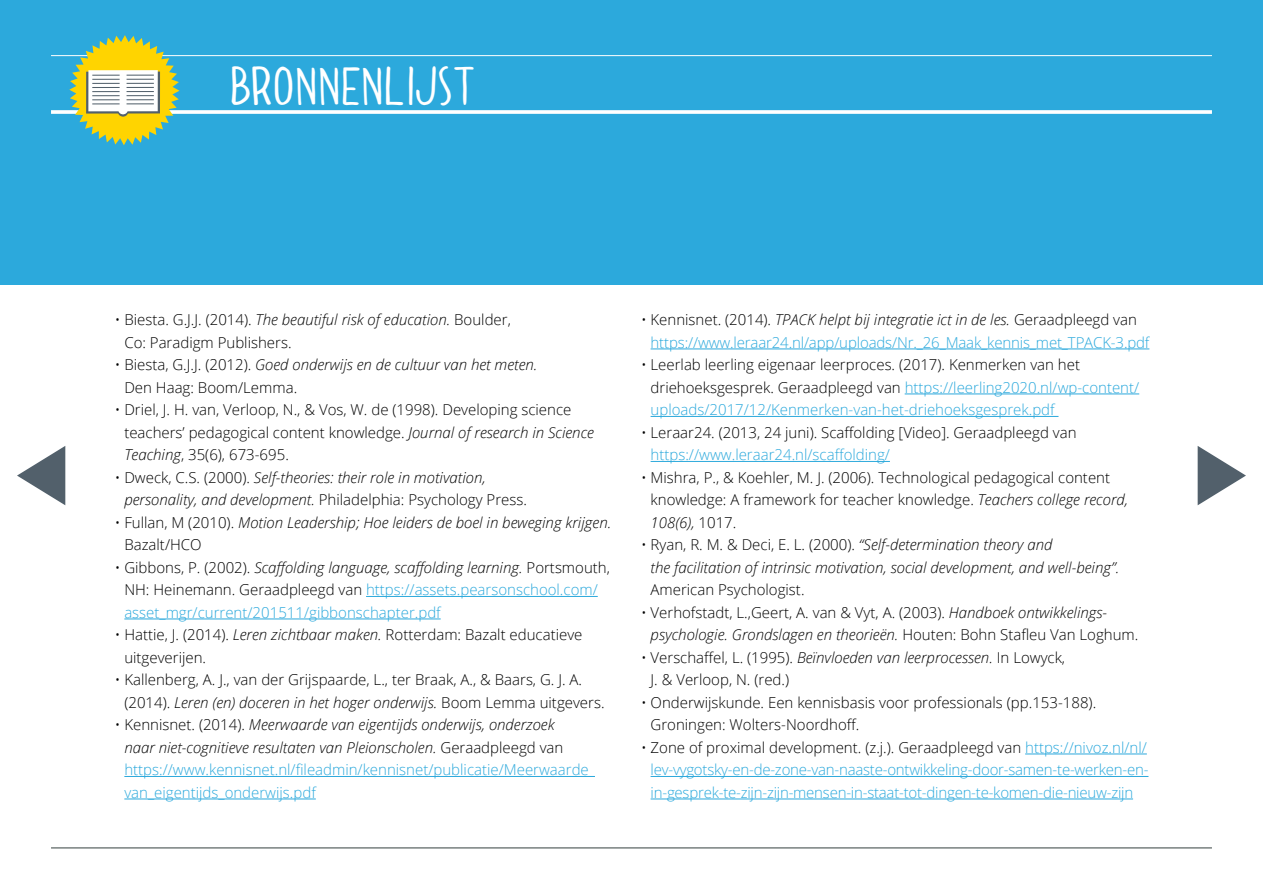
<style>
.page{position:relative;width:1263px;height:893px;background:#fff}
.page>*{position:absolute;margin:0;border:0;box-sizing:border-box;transform-origin:0 0}
.t1{font:44.25px "Dolce Caffe";color:#fff}
.t2{font:300 15px/22.5px "Open Sans";color:#000}
.t3{font:300 15px/22.5px "Open Sans";color:#2ca9dc}
.t4{font:italic 300 15px/22.5px "Open Sans";color:#000}
.s1{font-style:italic}
.s2{font-style:normal}
.s3{color:#000}
.s4{font-style:italic;color:#000}
.s5{color:#2ca9dc}
</style>
<div class="page">
<hr style="left:51px;top:847px;width:1161px;height:1px;background:#4b5654">
<svg style="left:1198px;top:446px;width:48px;height:59px"></svg>
<svg style="left:17px;top:446px;width:48px;height:59px"></svg>
<hr style="left:366px;top:596px;width:232px;height:1px;background:#2ca9dc">
<hr style="left:124px;top:619px;width:317px;height:1px;background:#2ca9dc">
<hr style="left:124px;top:776px;width:471px;height:1px;background:#2ca9dc">
<hr style="left:124px;top:799px;width:192px;height:1px;background:#2ca9dc">
<hr style="left:651px;top:349px;width:498px;height:1px;background:#2ca9dc">
<hr style="left:905px;top:394px;width:234px;height:1px;background:#2ca9dc">
<hr style="left:651px;top:416px;width:407px;height:1px;background:#2ca9dc">
<hr style="left:651px;top:461px;width:239px;height:1px;background:#2ca9dc">
<hr style="left:1025px;top:754px;width:122px;height:1px;background:#2ca9dc">
<hr style="left:651px;top:776px;width:497px;height:1px;background:#2ca9dc">
<hr style="left:651px;top:799px;width:482px;height:1px;background:#2ca9dc">
<div style="left:0;top:0;width:1263px;height:285px;background:#2ca9dc"></div>
<hr style="left:51px;top:55px;width:1161px;height:1px;background:#fff">
<svg style="left:51px;top:110px;width:1161px;height:4px;background:#edf7fb"></svg>
<svg style="left:69px;top:35px;width:110px;height:110px"></svg>
<h1 class="t1" style="left:230px;top:56px;width:249px">BRONNENLIJST</h1>
<p class="t2" style="left:124px;top:308px;width:388px;text-indent:-10px">• Biesta. G.J.J. (2014). <span class="s1">The beautiful risk of education.</span> Boulder,<br>Co: Paradigm Publishers.</p>
<p class="t2" style="left:124px;top:353px;width:415px;text-indent:-10px">• Biesta, G.J.J. (2012). <span class="s1">Goed onderwijs en de cultuur van het meten.<br></span>Den Haag: Boom/Lemma.</p>
<p class="t2" style="left:124px;top:398px;width:471px;text-indent:-10px">• Driel, J. H. van, Verloop, N., &amp; Vos, W. de (1998). Developing science teachers’ pedagogical content knowledge. <span class="s1">Journal of research in Science<br>Teaching</span>, 35(6), 673-695.</p>
<p class="t4" style="left:124px;top:466px;width:404px;text-indent:-10px"><span class="s2">• Dweck, C.S. (2000).</span> Self-theories: their role in motivation, personality, and development. <span class="s2">Philadelphia: Psychology Press.</span></p>
<p class="t4" style="left:124px;top:511px;width:488px;text-indent:-10px"><span class="s2">• Fullan, M (2010).</span> Motion Leadership; Hoe leiders de boel in beweging krijgen.<br><span class="s2">Bazalt/HCO</span></p>
<p class="t3" style="left:124px;top:556px;width:487px;text-indent:-10px"><span class="s3">• Gibbons, P. (2002).</span> <span class="s4">Scaffolding language, scaffolding learning.</span> <span class="s3">Portsmouth,<br>NH: Heinemann. Geraadpleegd van</span> https://assets.pearsonschool.com/ asset_mgr/current/201511/gibbonschapter.pdf</p>
<p class="t2" style="left:124px;top:623px;width:460px;text-indent:-10px">• Hattie, J. (2014). <span class="s1">Leren zichtbaar maken.</span> Rotterdam: Bazalt educatieve uitgeverijen.</p>
<p class="t2" style="left:124px;top:668px;width:482px;text-indent:-10px">• Kallenberg, A. J., van der Grijspaarde, L., ter Braak, A., &amp; Baars, G. J. A. (2014). <span class="s1">Leren (en) doceren in het hoger onderwijs.</span> Boom Lemma uitgevers.</p>
<p class="t3" style="left:124px;top:713px;width:472px;text-indent:-10px"><span class="s3">• Kennisnet. (2014).</span> <span class="s4">Meerwaarde van eigentijds onderwijs, onderzoek<br>naar niet-cognitieve resultaten van Pleionscholen.</span> <span class="s3">Geraadpleegd van </span>https://www.kennisnet.nl/fileadmin/kennisnet/publicatie/Meerwaarde_ van_eigentijds_onderwijs.pdf</p>
<p class="t3" style="left:651px;top:308px;width:500px;text-indent:-10px"><span class="s3">• Kennisnet. (2014).</span> <span class="s4">TPACK helpt bij integratie ict in de les.</span> <span class="s3">Geraadpleegd van </span>https://www.leraar24.nl/app/uploads/Nr._26_Maak_kennis_met_TPACK-3.pdf</p>
<p class="t2" style="left:651px;top:353px;width:490px;text-indent:-10px">• Leerlab leerling eigenaar leerproces. (2017). Kenmerken van het driehoeksgesprek. Geraadpleegd van <span class="s5">https://leerling2020.nl/wp-content/ uploads/2017/12/Kenmerken-van-het-driehoeksgesprek.pdf</span></p>
<p class="t2" style="left:641px;top:421px;width:437px">• Leraar24. (2013, 24 juni). Scaffolding [Video]. Geraadpleegd van</p>
<p class="t3" style="left:651px;top:443px;width:241px">https://www.leraar24.nl/scaffolding/</p>
<p class="t2" style="left:651px;top:466px;width:479px;text-indent:-10px">• Mishra, P., &amp; Koehler, M. J. (2006). Technological pedagogical content knowledge: A framework for teacher knowledge. <span class="s1">Teachers college record,<br>108(6),</span> 1017.</p>
<p class="t4" style="left:651px;top:533px;width:470px;text-indent:-10px"><span class="s2">• Ryan, R. M. &amp; Deci, E. L. (2000).</span> “Self-determination theory and<br>the facilitation of intrinsic motivation, social development, and well-being”.</p>
<p class="t2" style="left:651px;top:578px;width:155px">American Psychologist.</p>
<p class="t2" style="left:651px;top:601px;width:489px;text-indent:-10px">• Verhofstadt, L.,Geert, A. van &amp; Vyt, A. (2003). <span class="s1">Handboek ontwikkelings&shy;psychologie. Grondslagen en theorieën.</span> Houten: Bohn Stafleu Van Loghum.</p>
<p class="t2" style="left:651px;top:646px;width:416px;text-indent:-10px">• Verschaffel, L. (1995). <span class="s1">Beïnvloeden van leerprocessen.</span> In Lowyck,<br>J. &amp; Verloop, N. (red.)</p>
<p class="t2" style="left:651px;top:691px;width:447px;text-indent:-10px">• Onderwijskunde. Een kennisbasis voor professionals (pp.153-188).<br>Groningen: Wolters-Noordhoff.</p>
<p class="t3" style="left:651px;top:736px;width:499px;text-align:justify;text-indent:-10px"><span class="s3">• Zone of proximal development. (z.j.). Geraadpleegd van</span> https://nivoz.nl/nl/ lev-vygotsky-en-de-zone-van-naaste-ontwikkeling-door-samen-te-werken-en&shy;in-gesprek-te-zijn-zijn-mensen-in-staat-tot-dingen-te-komen-die-nieuw-zijn</p>
</div>
